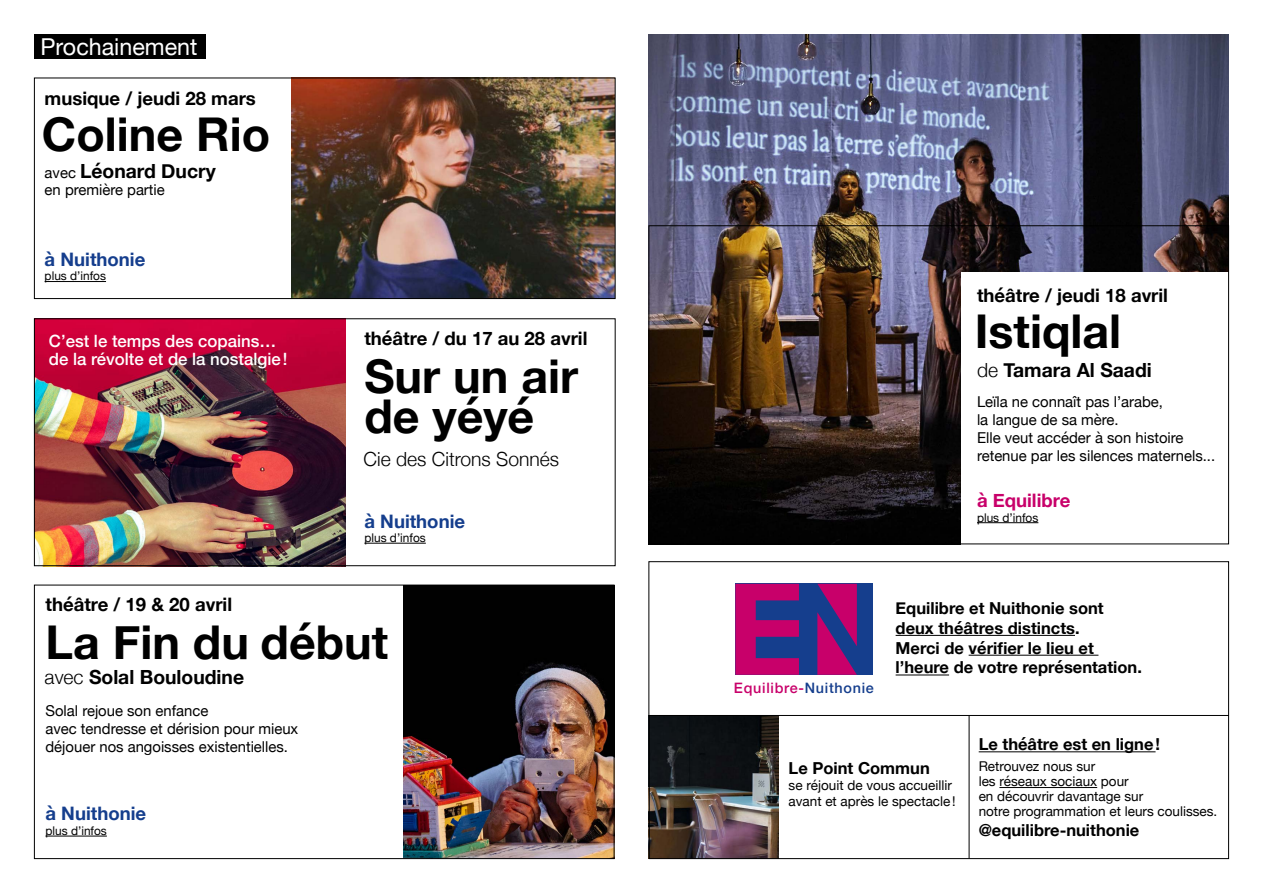
<style>
.page{position:relative;width:1263px;height:893px;background:#fff}
.page>*{position:absolute;margin:0;border:0;box-sizing:border-box;transform-origin:0 0}
.t1{font:700 46.5px/40.5px "Helvetica Neue";color:#000}
.t2{font:23.25px "Helvetica Neue";color:#fff}
.t3{font:700 19.5px "Helvetica Neue";color:#000}
.t4{font:300 19.5px "Helvetica Neue";color:#000}
.t5{font:700 18.6px "Helvetica Neue";color:#000}
.t6{font:700 18.6px "Helvetica Neue";color:#153e8d}
.t7{font:700 18.6px "Helvetica Neue";color:#c8006a}
.t8{font:500 16.95px/18px "Helvetica Neue";color:#fff}
.t9{font:700 16.5px/19.8px "Helvetica Neue";color:#000}
.t10{font:15px/18px "Helvetica Neue";color:#000}
.t11{font:500 14.4px "Helvetica Neue";letter-spacing:.05em;color:#c8006a}
.t12{font:13.5px/15px "Helvetica Neue";color:#000}
.t13{font:12px "Helvetica Neue";color:#000}
.s1{font-weight:400;font-size:15px}
.s2{font-weight:300}
.s3{color:#153e8d}
</style>
<div class="page">
<img style="left:648px;top:715px;width:130px;height:143px">
<div style="left:649px;top:715px;width:580px;height:144px;border:1px solid #000"></div>
<hr style="left:979px;top:751px;width:176px;height:1px;background:#000">
<hr style="left:999px;top:787px;width:98px;height:1px;background:#000">
<hr style="left:969px;top:716px;width:1px;height:142px;background:#000">
<div style="left:648px;top:561px;width:581px;height:154px;border:1px solid #000"></div>
<hr style="left:896px;top:635px;width:179px;height:1px;background:#000">
<hr style="left:969px;top:655px;width:129px;height:1px;background:#000">
<hr style="left:896px;top:675px;width:53px;height:1px;background:#000">
<div style="left:735px;top:584px;width:138px;height:91px;background:#153e8d"></div>
<svg style="left:735px;top:584px;width:122px;height:91px"></svg>
<img style="left:648px;top:34px;width:581px;height:508px">
<div style="left:961px;top:272px;width:273px;height:284px;background:#fff"></div>
<hr style="left:977px;top:522px;width:61px;height:1px;background:#000">
<img style="left:404px;top:587px;width:208px;height:270px">
<div style="left:34px;top:585px;width:580px;height:274px;border:1px solid #000"></div>
<hr style="left:45px;top:836px;width:62px;height:1px;background:#000">
<div style="left:34px;top:34px;width:172px;height:24px;background:#000"></div>
<img style="left:36px;top:320px;width:309px;height:244px">
<div style="left:34px;top:318px;width:581px;height:248px;border:1px solid #000"></div>
<hr style="left:364px;top:543px;width:62px;height:1px;background:#000">
<img style="left:291px;top:80px;width:322px;height:217px">
<div style="left:34px;top:78px;width:581px;height:221px;border:1px solid #000"></div>
<hr style="left:45px;top:281px;width:61px;height:1px;background:#000">
<h2 class="t2" style="left:41px;top:30px;width:158px">Prochainement</h2>
<p class="t5" style="left:45px;top:84px;width:213px">musique / jeudi 28 mars</p>
<h1 class="t1" style="left:42px;top:115px;width:230px">Coline Rio</h1>
<h3 class="t3" style="left:45px;top:156px;width:173px"><span class="s1">avec</span> Léonard Ducry</h3>
<p class="t10" style="left:45px;top:181px;width:122px">en première partie</p>
<p class="t6" style="left:45px;top:245px;width:102px">à Nuithonie</p>
<p class="t13" style="left:45px;top:267px;width:63px">plus d’infos</p>
<p class="t8" style="left:49px;top:330px;width:240px">C’est le temps des copains… de la révolte et de la nostalgie!</p>
<p class="t5" style="left:45px;top:590px;width:188px">théâtre / 19 &amp; 20 avril</p>
<p class="t5" style="left:364px;top:323px;width:225px">théâtre / du 17 au 28 avril</p>
<h1 class="t1" style="left:364px;top:357px;width:215px">Sur un air de yéyé</h1>
<h3 class="t4" style="left:364px;top:443px;width:197px">Cie des Citrons Sonnés</h3>
<p class="t6" style="left:364px;top:506px;width:102px">à Nuithonie</p>
<p class="t13" style="left:364px;top:529px;width:63px">plus d’infos</p>
<h1 class="t1" style="left:45px;top:623px;width:344px">La Fin du début</h1>
<h3 class="t3" style="left:45px;top:662px;width:201px"><span class="s2">avec</span> Solal Bouloudine</h3>
<p class="t10" style="left:45px;top:702px;width:254px">Solal rejoue son enfance<br>avec tendresse et dérision pour mieux déjouer nos angoisses existentielles.</p>
<p class="t6" style="left:45px;top:799px;width:102px">à Nuithonie</p>
<p class="t13" style="left:45px;top:822px;width:63px">plus d’infos</p>
<p class="t5" style="left:977px;top:280px;width:193px">théâtre / jeudi 18 avril</p>
<h1 class="t1" style="left:975px;top:313px;width:148px">Istiqlal</h1>
<h3 class="t3" style="left:977px;top:354px;width:176px"><span class="s2">de</span> Tamara Al Saadi</h3>
<p class="t10" style="left:977px;top:394px;width:240px">Leïla ne connaît pas l’arabe,<br>la langue de sa mère.<br>Elle veut accéder à son histoire retenue par les silences maternels...</p>
<p class="t7" style="left:977px;top:486px;width:95px">à Equilibre</p>
<p class="t13" style="left:977px;top:509px;width:63px">plus d’infos</p>
<p class="t11" style="left:734px;top:676px;width:141px">Equilibre-<span class="s3">Nuithonie</span></p>
<p class="t9" style="left:896px;top:599px;width:248px">Equilibre et Nuithonie sont deux théâtres distincts.<br>Merci de vérifier le lieu et l’heure de votre représentation.</p>
<p class="t9" style="left:789px;top:758px;width:143px">Le Point Commun</p>
<p class="t12" style="left:789px;top:778px;width:168px;line-height:16.2px">se réjouit de vous accueillir avant et après le spectacle!</p>
<p class="t9" style="left:979px;top:735px;width:183px">Le théâtre est en ligne!</p>
<p class="t12" style="left:979px;top:760px;width:240px">Retrouvez nous sur<br>les réseaux sociaux pour<br>en découvrir davantage sur<br>notre programmation et leurs coulisses.</p>
<p class="t9" style="left:979px;top:820px;width:162px">@equilibre-nuithonie</p>
</div>
